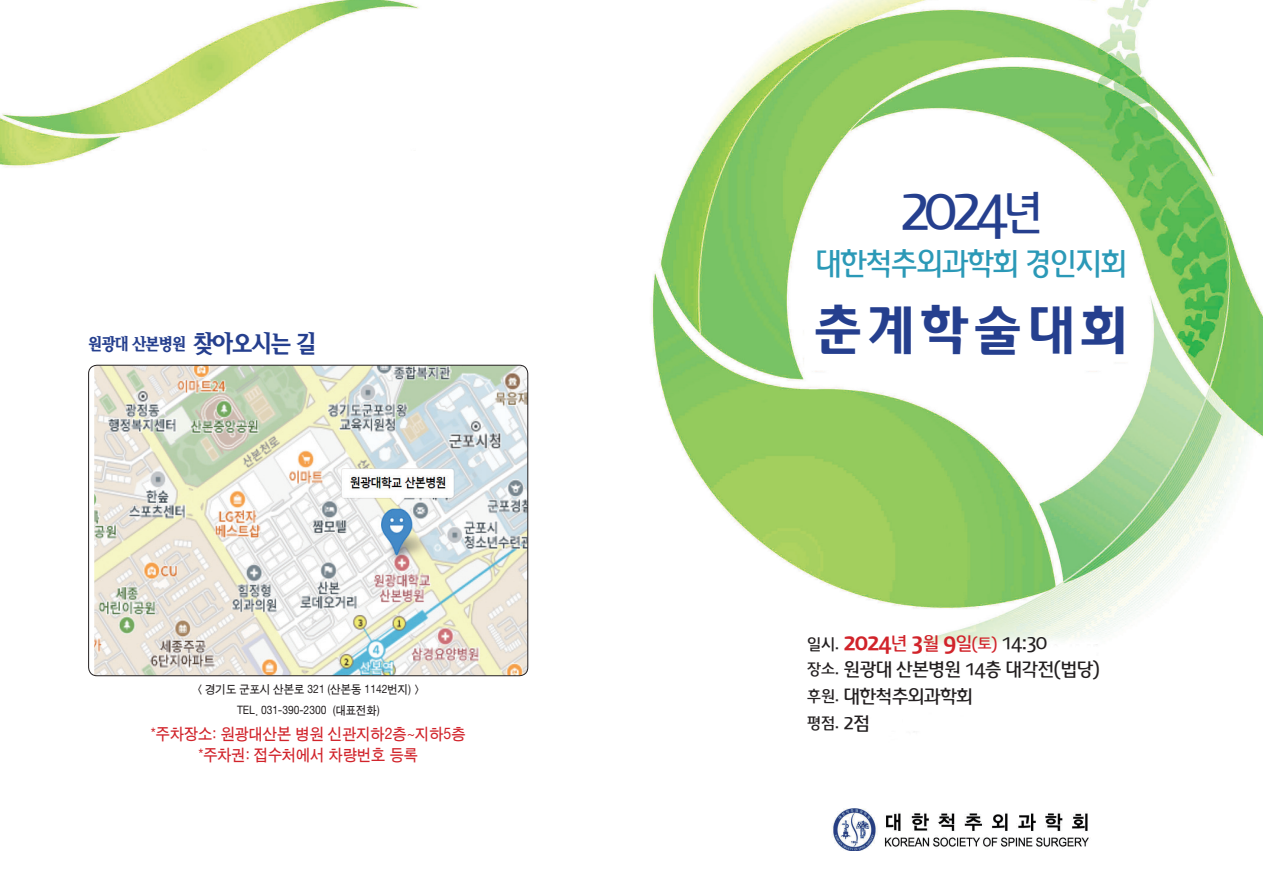
<style>
.page{position:relative;width:1263px;height:893px;background:#fff}
.page>*{position:absolute;margin:0;border:0;box-sizing:border-box;transform-origin:0 0}
.t1{font:52.5px "Daum Regular";color:#253f8e;scale:.93 1}
.t2{font:700 51px "Daum Semi";letter-spacing:.1em;color:#253f8e;scale:.95 1}
.t3{font:30px "Daum Regular";letter-spacing:-.06em;color:#2b99b7;scale:.9 1}
.t4{font:700 20.4px "Daum Semi";color:#d1232a;scale:.95 1}
.t5{font:17.85px "Daum Regular";letter-spacing:-.05em;color:#231f20;scale:.95 1}
.산돌고딕{font:16.5px "Sand Tg";color:#d1232a;scale:.95 1}
.t6{font:16.5px "Rix Vita B";letter-spacing:-.05em;color:#253f8e;scale:.95 1}
.t7{font:15.3px "Daum Regular";color:#231f20;scale:.95 1}
.산돌고딕-2{font:12px "Sand Tg";color:#231f20;scale:.95 1}
.s1{font-size:24px}
.s2{font-size:45px}
.s3{font-family:"Daum Regular";font-weight:400;font-size:15.3px;color:#231f20}
.s4{font-family:"Daum Regular";font-weight:400;font-size:17.85px}
.s5{font-family:"Daum Regular";font-weight:400;font-size:15.3px}
.s6{font-family:"Daum Regular";font-weight:400;font-size:17.85px;color:#231f20}
.s7{font-size:15.3px}
.s8{font-size:17.85px}
</style>
<div class="page">
<img style="left:0;top:0;width:1263px;height:732px">
<img style="left:832px;top:808px;width:257px;height:42px">
<img style="left:94px;top:365px;width:434px;height:311px">
<div style="left:88px;top:365px;width:440px;height:311px;border:1px solid #231f20;border-radius:8px"></div>
<p class="t6" style="left:88px;top:335px;width:242px">원광대 산본병원 <span class="s1">찾아오시는 길</span></p>
<p class="산돌고딕-2" style="left:196px;top:684px;width:237px">&lt; 경기도 군포시 산본로 321 (산본동 1142번지) &gt;</p>
<p class="산돌고딕-2" style="left:237px;top:705px;width:151px">TEL. 031-390-2300 (대표전화)</p>
<p class="산돌고딕" style="left:151px;top:726px;width:333px">*주차장소: 원광대산본 병원 신관지하2층~지하5층</p>
<p class="산돌고딕" style="left:198px;top:747px;width:233px">*주차권: 접수처에서 차량번호 등록</p>
<p class="t1" style="left:899px;top:182px;width:156px">2024<span class="s2">년</span></p>
<p class="t3" style="left:815px;top:246px;width:349px">대한척추외과학회 경인지회</p>
<p class="t2" style="left:814px;top:299px;width:333px">춘계학술대회</p>
<p class="t4" style="left:807px;top:632px;width:254px"><span class="s3">일시.</span> 2024<span class="s4">년</span> 3<span class="s4">월</span> 9<span class="s4">일</span><span class="s5">(토)</span> <span class="s6">14:30</span></p>
<p class="t5" style="left:807px;top:659px;width:310px"><span class="s7">장소.</span> 원광대 산본병원 14층 대각전(법당)</p>
<p class="t5" style="left:807px;top:686px;width:177px"><span class="s7">후원.</span> 대한척추외과학회</p>
<p class="t7" style="left:807px;top:715px;width:68px">평점. <span class="s8">2점</span></p>
</div>
